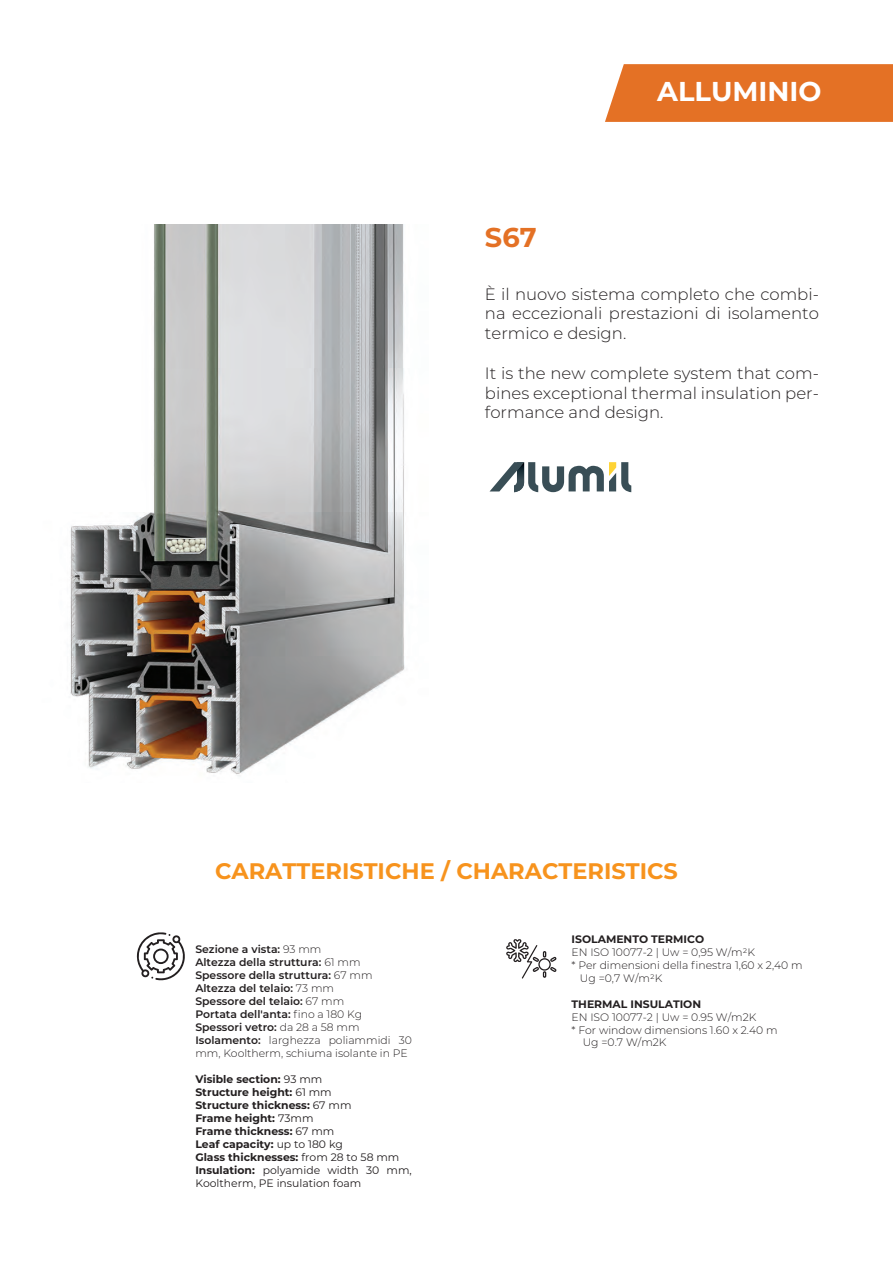
<style>
.page{position:relative;width:893px;height:1263px;background:#fff}
.page>*{position:absolute;margin:0;border:0;box-sizing:border-box;transform-origin:0 0}
.t1{font:700 27.3px "Montserrat";color:#fff}
.t2{font:700 27.3px "Montserrat";color:#e47125}
.t3{font:700 22.5px "Montserrat";color:#f7931d}
.t4{font:300 16.5px/19.8px "Montserrat";color:#231f20;text-align:justify}
.t5{font:700 10.8px/13px "Montserrat";color:#231f20}
.t6{font:600 10.8px/13px "Montserrat";color:#231f20}
.t7{font:300 10.8px "Montserrat";color:#231f20}
.s1{font-weight:300}
.s2{font-weight:400}
</style>
<div class="page">
<svg style="left:506px;top:939px;width:51px;height:40px"></svg>
<img style="left:70px;top:225px;width:335px;height:551px">
<svg style="left:137px;top:932px;width:48px;height:48px"></svg>
<svg style="left:490px;top:462px;width:141px;height:30px"></svg>
<svg style="left:605px;top:64px;width:288px;height:58px;background:#e5762e"></svg>
<h1 class="t1" style="left:657px;top:72px;width:166px">ALLUMINIO</h1>
<h1 class="t2" style="left:485px;top:218px;width:53px">S67</h1>
<h3 class="t4" style="left:485px;top:283px;width:336px">È il nuovo sistema completo che combi&shy;na eccezionali prestazioni di isolamento termico e design.</h3>
<h3 class="t4" style="left:485px;top:362px;width:336px">It is the new complete system that com&shy;bines exceptional thermal insulation per&shy;formance and design.</h3>
<h2 class="t3" style="left:215px;top:855px;width:464px">CARATTERISTICHE / CHARACTERISTICS</h2>
<p class="t6" style="left:195px;top:942px;width:218px">Sezione a vista: <span class="s1">93 mm<br></span>Altezza della struttura: <span class="s1">61 mm<br></span>Spessore della struttura: <span class="s1">67 mm<br></span>Altezza del telaio: <span class="s1">73 mm<br></span>Spessore del telaio: <span class="s1">67 mm<br></span>Portata dell'anta: <span class="s1">fino a 180 Kg<br></span>Spessori vetro: <span class="s1">da 28 a 58 mm<br></span>Isolamento: <span class="s1">larghezza poliammidi 30 mm, Kooltherm, schiuma isolante in PE</span></p>
<p class="t5" style="left:195px;top:1072px;width:218px">Visible section: <span class="s2">93 mm<br></span>Structure height: <span class="s2">61 mm<br></span>Structure thickness: <span class="s2">67 mm<br></span>Frame height: <span class="s2">73mm<br></span>Frame thickness: <span class="s2">67 mm<br></span>Leaf capacity: <span class="s2">up to 180 kg<br></span>Glass thicknesses: <span class="s2">from 28 to 58 mm<br></span>Insulation: <span class="s2">polyamide width 30 mm,<br>Kooltherm, PE insulation foam</span></p>
<p class="t5" style="left:572px;top:932px;width:134px">ISOLAMENTO TERMICO</p>
<p class="t7" style="left:572px;top:944px;width:185px">EN ISO 10077-2 | Uw = 0,95 W/m2K</p>
<p class="t7" style="left:572px;top:957px;width:233px">* Per dimensioni della finestra 1,60 x 2,40 m</p>
<p class="t7" style="left:580px;top:970px;width:84px">Ug =0,7 W/m2K</p>
<p class="t5" style="left:572px;top:996px;width:131px">THERMAL INSULATION</p>
<p class="t7" style="left:572px;top:1009px;width:186px">EN ISO 10077-2 | Uw = 0.95 W/m2K</p>
<p class="t7" style="left:572px;top:1022px;width:207px">* For window dimensions 1.60 x 2.40 m</p>
<p class="t7" style="left:583px;top:1035px;width:85px">Ug =0.7 W/m2K</p>
</div>
